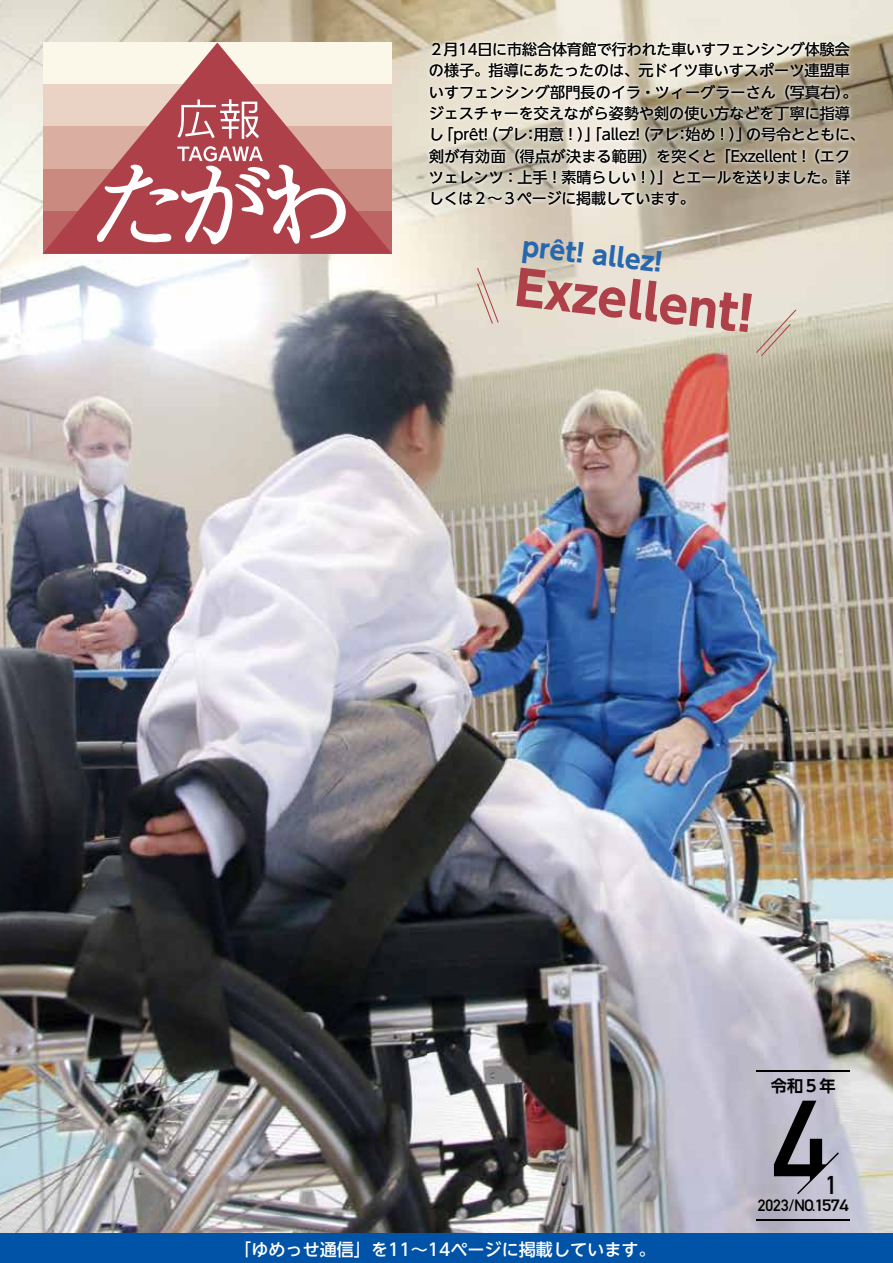
<style>
.page{position:relative;width:893px;height:1263px;background:#fff}
.page>*{position:absolute;margin:0;border:0;box-sizing:border-box;transform-origin:0 0}
.t1{font:700 47.85px "UD Shin Go NT Pro";color:#ae404a}
.t2{font:700 25.5px "UD Shin Go NT Pro";color:#2767ae}
.t3{font:700 25.35px "DIN Alternate";color:#000}
.t4{font:500 17.1px "UD Shin Go NT Pro";color:#fff}
.t5{font:700 16.2px "DIN Alternate";letter-spacing:-.02em;color:#000}
.t6{font:700 16.2px "UD Shin Go NT Pro De";color:#000}
.t7{font:15px/21.3px "UD Shin Go NT Pro";color:#000}
</style>
<div class="page">
<img style="left:0;top:0;width:893px;height:1233px">
<div style="left:0;top:1233px;width:893px;height:30px;background:#0053a6"></div>
<div style="left:43px;top:42px;width:349px;height:42px;background:#fcf8e9"></div>
<svg style="left:43px;top:43px;width:349px;height:211px"></svg>
<svg style="left:97px;top:146px;width:249px;height:98px"></svg>
<svg style="left:177px;top:99px;width:82px;height:40px"></svg>
<hr style="left:756px;top:1219px;width:94px;height:1px;background:#000">
<hr style="left:756px;top:1071px;width:34px;height:1px;background:#000">
<hr style="left:787px;top:1071px;width:54px;height:1px;background:#000">
<svg style="left:476px;top:267px;width:24px;height:58px"></svg>
<svg style="left:755px;top:308px;width:42px;height:49px"></svg>
<img style="left:422px;top:35px;width:449px;height:182px">
<svg style="left:774px;top:1101px;width:66px;height:95px"></svg>
<p class="t7" style="left:429px;top:38px;width:423px">２月14日に市総合体育館で行われた車いすフェンシング体験会</p>
<p class="t7" style="left:429px;top:60px;width:422px">の様子。指導にあたったのは、元ドイツ車いすスポーツ連盟車</p>
<p class="t7" style="left:429px;top:81px;width:430px">いすフェンシング部門長のイラ・ツィーグラーさん（写真右。(</p>
<p class="t7" style="left:429px;top:102px;width:422px">ジェスチャーを交えながら姿勢や剣の使い方などを丁寧に指導</p>
<p class="t7" style="left:746px;top:123px;width:120px">の号令とともに、</p>
<p class="t7" style="left:439px;top:123px;width:314px">「prêt!（プレ用意！）」「allez!（アレ始め！）」</p>
<p class="t7" style="left:429px;top:123px;width:423px">し<br>剣が有効面（得点が決まる範囲）を突くと「Exzellent !（エクツェレンツ：上手！素晴らしい！）」とエールを送りました。詳しくは２～３ページに掲載しています。</p>
<p class="t7" style="left:523px;top:123px;width:16px">：</p>
<p class="t7" style="left:675px;top:123px;width:16px">：</p>
<h2 class="t2" style="left:525px;top:227px;width:142px;rotate:6deg">prêt! allez!</h2>
<h1 class="t1" style="left:519px;top:250px;width:240px;rotate:6deg">Exzellent!</h1>
<p class="t6" style="left:771px;top:1073px;width:66px">令和５年</p>
<h3 class="t3" style="left:825px;top:1165px;width:14px">1</h3>
<p class="t4" style="left:234px;top:1236px;width:423px">「ゆめっせ通信」を11～14ページに掲載しています。</p>
<p class="t5" style="left:758px;top:1193px;width:93px">2023/NO.1574</p>
</div>
